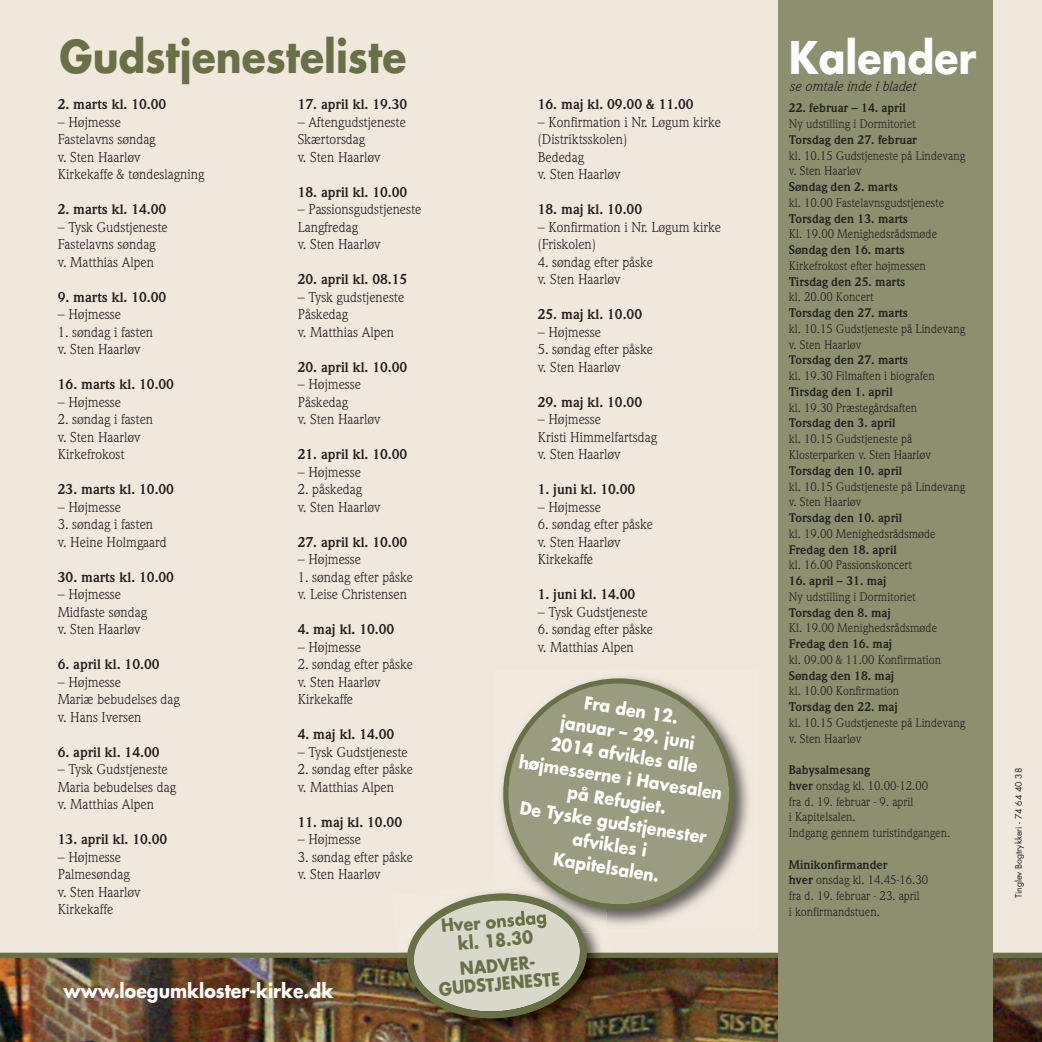
<style>
.page{position:relative;width:1042px;height:1042px;background:#f1e8dd}
.page>*{position:absolute;margin:0;border:0;box-sizing:border-box;transform-origin:0 0}
.t1{font:700 43.75px "Futura";color:#687145;scale:.9 1}
.t2{font:700 43.75px "Futura";color:#fff;scale:.9 1}
.t3{font:700 19.25px "Futura";color:#fff;scale:.9 1}
.t4{font:700 17.5px/22.8px "Futura";color:#fff;text-align:center;scale:.9 1}
.t5{font:700 17.5px/18.7px "Futura";color:#687145;text-align:center;scale:.9 1}
.t6{font:14px/17.5px "Weidemann";color:#231f20}
.t7{font:700 14px "Weidemann";color:#231f20}
.t8{font:italic 14px "Weidemann";color:#231f20}
.t9{font:12.25px/15.8px "Weidemann";color:#231f20}
.t10{font:700 12.25px "Weidemann";color:#231f20}
.t11{font:8.75px "Futura";color:#231f20}
.s1{font-weight:700}
</style>
<div class="page">
<img style="left:0;top:958px;width:1042px;height:84px">
<div style="left:0;top:952px;width:1042px;height:6px;background:#687145"></div>
<div style="left:778px;top:0;width:214px;height:1042px;background:#8c906f"></div>
<img style="left:590px;top:932px;width:11px;height:20px">
<img style="left:397px;top:958px;width:219px;height:84px">
<img style="left:397px;top:952px;width:213px;height:6px">
<svg style="left:404px;top:892px;width:186px;height:130px;background:#b4b09d"></svg>
<img style="left:608px;top:677px;width:141px;height:248px">
<img style="left:495px;top:892px;width:113px;height:40px">
<img style="left:495px;top:893px;width:87px;height:39px">
<img style="left:495px;top:910px;width:52px;height:20px">
<img style="left:497px;top:930px;width:36px;height:2px">
<svg style="left:503px;top:678px;width:231px;height:231px;background:#a2a388"></svg>
<h1 class="t1" style="left:60px;top:37px;width:387px">Gudstjenesteliste</h1>
<p class="t7" style="left:58px;top:99px;width:110px">2. marts kl. 10.00</p>
<p class="t6" style="left:58px;top:114px;width:148px">– Højmesse<br>Fastelavns søndag<br>v. Sten Haarløv<br>Kirkekaffe &amp; tøndeslagning</p>
<p class="t7" style="left:58px;top:204px;width:110px">2. marts kl. 14.00</p>
<p class="t6" style="left:58px;top:219px;width:111px">– Tysk Gudstjeneste<br>Fastelavns søndag v. Matthias Alpen</p>
<p class="t7" style="left:58px;top:292px;width:110px">9. marts kl. 10.00</p>
<p class="t6" style="left:58px;top:307px;width:65px">– Højmesse</p>
<p class="t6" style="left:58px;top:324px;width:97px">1. søndag i fasten v. Sten Haarløv</p>
<p class="t7" style="left:58px;top:379px;width:118px">16. marts kl. 10.00</p>
<p class="t6" style="left:58px;top:394px;width:65px">– Højmesse</p>
<p class="t6" style="left:58px;top:412px;width:97px">2. søndag i fasten v. Sten Haarløv<br>Kirkefrokost</p>
<p class="t7" style="left:58px;top:484px;width:118px">23. marts kl. 10.00</p>
<p class="t6" style="left:58px;top:499px;width:65px">– Højmesse</p>
<p class="t6" style="left:58px;top:517px;width:111px">3. søndag i fasten<br>v. Heine Holmgaard</p>
<p class="t7" style="left:58px;top:572px;width:118px">30. marts kl. 10.00</p>
<p class="t6" style="left:58px;top:587px;width:91px">– Højmesse<br>Midfaste søndag v. Sten Haarløv</p>
<p class="t7" style="left:58px;top:659px;width:103px">6. april kl. 10.00</p>
<p class="t6" style="left:58px;top:674px;width:123px">– Højmesse<br>Mariæ bebudelses dag v. Hans Iversen</p>
<p class="t7" style="left:58px;top:747px;width:103px">6. april kl. 14.00</p>
<p class="t6" style="left:58px;top:762px;width:120px">– Tysk Gudstjeneste<br>Maria bebudelses dag v. Matthias Alpen</p>
<p class="t7" style="left:58px;top:834px;width:111px">13. april kl. 10.00</p>
<p class="t6" style="left:58px;top:849px;width:84px">– Højmesse<br>Palmesøndag v. Sten Haarløv<br>Kirkekaffe</p>
<p class="t7" style="left:298px;top:99px;width:111px">17. april kl. 19.30</p>
<p class="t6" style="left:298px;top:114px;width:110px">– Aftengudstjeneste<br>Skærtorsdag<br>v. Sten Haarløv</p>
<p class="t7" style="left:298px;top:187px;width:111px">18. april kl. 10.00</p>
<p class="t6" style="left:298px;top:202px;width:125px">– Passionsgudstjeneste<br>Langfredag<br>v. Sten Haarløv</p>
<p class="t7" style="left:298px;top:274px;width:111px">20. april kl. 08.15</p>
<p class="t6" style="left:298px;top:289px;width:108px">– Tysk gudstjeneste<br>Påskedag<br>v. Matthias Alpen</p>
<p class="t7" style="left:298px;top:362px;width:111px">20. april kl. 10.00</p>
<p class="t6" style="left:298px;top:377px;width:84px">– Højmesse<br>Påskedag<br>v. Sten Haarløv</p>
<p class="t7" style="left:298px;top:449px;width:111px">21. april kl. 10.00</p>
<p class="t6" style="left:298px;top:464px;width:65px">– Højmesse</p>
<p class="t6" style="left:298px;top:482px;width:84px">2. påskedag<br>v. Sten Haarløv</p>
<p class="t7" style="left:298px;top:537px;width:111px">27. april kl. 10.00</p>
<p class="t6" style="left:298px;top:552px;width:65px">– Højmesse</p>
<p class="t6" style="left:298px;top:569px;width:117px">1. søndag efter påske v. Leise Christensen</p>
<p class="t7" style="left:298px;top:624px;width:98px">4. maj kl. 10.00</p>
<p class="t6" style="left:298px;top:639px;width:65px">– Højmesse</p>
<p class="t6" style="left:298px;top:657px;width:117px">2. søndag efter påske v. Sten Haarløv<br>Kirkekaffe</p>
<p class="t7" style="left:298px;top:729px;width:98px">4. maj kl. 14.00</p>
<p class="t6" style="left:298px;top:744px;width:111px">– Tysk Gudstjeneste</p>
<p class="t6" style="left:298px;top:762px;width:117px">2. søndag efter påske v. Matthias Alpen</p>
<p class="t7" style="left:298px;top:817px;width:106px">11. maj kl. 10.00</p>
<p class="t6" style="left:298px;top:832px;width:65px">– Højmesse</p>
<p class="t6" style="left:298px;top:849px;width:117px">3. søndag efter påske v. Sten Haarløv</p>
<h2 class="t3" style="left:64px;top:981px;width:301px">www.loegumkloster-kirke.dk</h2>
<p class="t7" style="left:538px;top:99px;width:157px">16. maj kl. 09.00 &amp; 11.00</p>
<p class="t6" style="left:538px;top:114px;width:185px">– Konfirmation i Nr. Løgum kirke (Distriktsskolen)<br>Bededag<br>v. Sten Haarløv</p>
<p class="t7" style="left:538px;top:204px;width:106px">18. maj kl. 10.00</p>
<p class="t6" style="left:538px;top:219px;width:185px">– Konfirmation i Nr. Løgum kirke (Friskolen)</p>
<p class="t6" style="left:538px;top:254px;width:117px">4. søndag efter påske v. Sten Haarløv</p>
<p class="t7" style="left:538px;top:309px;width:106px">25. maj kl. 10.00</p>
<p class="t6" style="left:538px;top:324px;width:65px">– Højmesse</p>
<p class="t6" style="left:538px;top:342px;width:117px">5. søndag efter påske v. Sten Haarløv</p>
<p class="t7" style="left:538px;top:397px;width:106px">29. maj kl. 10.00</p>
<p class="t6" style="left:538px;top:412px;width:121px">– Højmesse<br>Kristi Himmelfartsdag v. Sten Haarløv</p>
<p class="t7" style="left:538px;top:484px;width:99px">1. juni kl. 10.00</p>
<p class="t6" style="left:538px;top:499px;width:65px">– Højmesse</p>
<p class="t6" style="left:538px;top:517px;width:117px">6. søndag efter påske v. Sten Haarløv<br>Kirkekaffe</p>
<p class="t7" style="left:538px;top:589px;width:99px">1. juni kl. 14.00</p>
<p class="t6" style="left:538px;top:604px;width:111px">– Tysk Gudstjeneste</p>
<p class="t6" style="left:538px;top:622px;width:117px">6. søndag efter påske v. Matthias Alpen</p>
<p class="t4" style="left:586px;top:693px;width:107px;rotate:9deg">Fra den 12.</p>
<p class="t4" style="left:552px;top:733px;width:167px;rotate:9deg">2014 afvikles alle</p>
<p class="t4" style="left:562px;top:712px;width:152px;rotate:9deg">januar – 29. juni</p>
<p class="t4" style="left:520px;top:751px;width:230px;rotate:9deg">højmesserne i Havesalen på Refugiet.<br>De Tyske gudstjenester afvikles i<br>Kapitelsalen.</p>
<p class="t5" style="left:440px;top:918px;width:119px;rotate:-5deg">Hver onsdag kl. 18.30</p>
<p class="t5" style="left:436px;top:962px;width:136px;rotate:-5deg">NADVER-<br>GUDSTJENESTE</p>
<h1 class="t2" style="left:789px;top:38px;width:210px">Kalender</h1>
<p class="t8" style="left:789px;top:81px;width:128px">se omtale inde i bladet</p>
<p class="t10" style="left:789px;top:104px;width:118px">22. februar – 14. april</p>
<p class="t9" style="left:789px;top:117px;width:128px">Ny udstilling i Dormitoriet</p>
<p class="t10" style="left:789px;top:135px;width:130px">Torsdag den 27. februar</p>
<p class="t9" style="left:789px;top:149px;width:178px">kl. 10.15 Gudstjeneste på Lindevang v. Sten Haarløv</p>
<p class="t10" style="left:789px;top:182px;width:111px">Søndag den 2. marts</p>
<p class="t9" style="left:789px;top:196px;width:157px">kl. 10.00 Fastelavnsgudstjeneste</p>
<p class="t10" style="left:789px;top:214px;width:121px">Torsdag den 13. marts</p>
<p class="t9" style="left:789px;top:227px;width:150px">Kl. 19.00 Menighedsrådsmøde</p>
<p class="t10" style="left:789px;top:245px;width:117px">Søndag den 16. marts</p>
<p class="t9" style="left:789px;top:259px;width:138px">Kirkefrokost efter højmessen</p>
<p class="t10" style="left:789px;top:277px;width:118px">Tirsdag den 25. marts</p>
<p class="t9" style="left:789px;top:290px;width:86px">kl. 20.00 Koncert</p>
<p class="t10" style="left:789px;top:308px;width:121px">Torsdag den 27. marts</p>
<p class="t9" style="left:789px;top:322px;width:178px">kl. 10.15 Gudstjeneste på Lindevang v. Sten Haarløv</p>
<p class="t10" style="left:789px;top:356px;width:121px">Torsdag den 27. marts</p>
<p class="t9" style="left:789px;top:369px;width:147px">kl. 19.30 Filmaften i biografen</p>
<p class="t10" style="left:789px;top:387px;width:105px">Tirsdag den 1. april</p>
<p class="t9" style="left:789px;top:401px;width:130px">kl. 19.30 Præstegårdsaften</p>
<p class="t10" style="left:789px;top:419px;width:108px">Torsdag den 3. april</p>
<p class="t9" style="left:789px;top:432px;width:144px">kl. 10.15 Gudstjeneste på<br>Klosterparken v. Sten Haarløv</p>
<p class="t10" style="left:789px;top:466px;width:115px">Torsdag den 10. april</p>
<p class="t9" style="left:789px;top:479px;width:178px">kl. 10.15 Gudstjeneste på Lindevang v. Sten Haarløv</p>
<p class="t10" style="left:789px;top:513px;width:115px">Torsdag den 10. april</p>
<p class="t9" style="left:789px;top:527px;width:148px">kl. 19.00 Menighedsrådsmøde</p>
<p class="t10" style="left:789px;top:545px;width:109px">Fredag den 18. april</p>
<p class="t9" style="left:789px;top:558px;width:125px">kl. 16.00 Passionskoncert</p>
<p class="t10" style="left:789px;top:576px;width:99px">16. april – 31. maj</p>
<p class="t9" style="left:789px;top:590px;width:128px">Ny udstilling i Dormitoriet</p>
<p class="t10" style="left:789px;top:608px;width:103px">Torsdag den 8. maj</p>
<p class="t9" style="left:789px;top:621px;width:150px">Kl. 19.00 Menighedsrådsmøde</p>
<p class="t10" style="left:789px;top:639px;width:105px">Fredag den 16. maj</p>
<p class="t9" style="left:789px;top:653px;width:154px">kl. 09.00 &amp; 11.00 Konfirmation</p>
<p class="t10" style="left:789px;top:671px;width:107px">Søndag den 18. maj</p>
<p class="t9" style="left:789px;top:684px;width:112px">kl. 10.00 Konfirmation</p>
<p class="t10" style="left:789px;top:702px;width:110px">Torsdag den 22. maj</p>
<p class="t9" style="left:789px;top:716px;width:178px">kl. 10.15 Gudstjeneste på Lindevang v. Sten Haarløv</p>
<p class="t9" style="left:789px;top:763px;width:163px"><span class="s1">Babysalmesang<br>hver</span> onsdag kl. 10.00-12.00<br>fra d. 19. februar - 9. april<br>i Kapitelsalen.<br>Indgang gennem turistindgangen.</p>
<p class="t9" style="left:789px;top:857px;width:141px"><span class="s1">Minikonfirmander<br>hver</span> onsdag kl. 14.45-16.30 fra d. 19. februar - 23. april<br>i konfirmandstuen.</p>
<p class="t11" style="left:1014px;top:898px;width:132px;rotate:-90deg">Tinglev Bogtrykkeri - 74 64 40 38</p>
</div>
